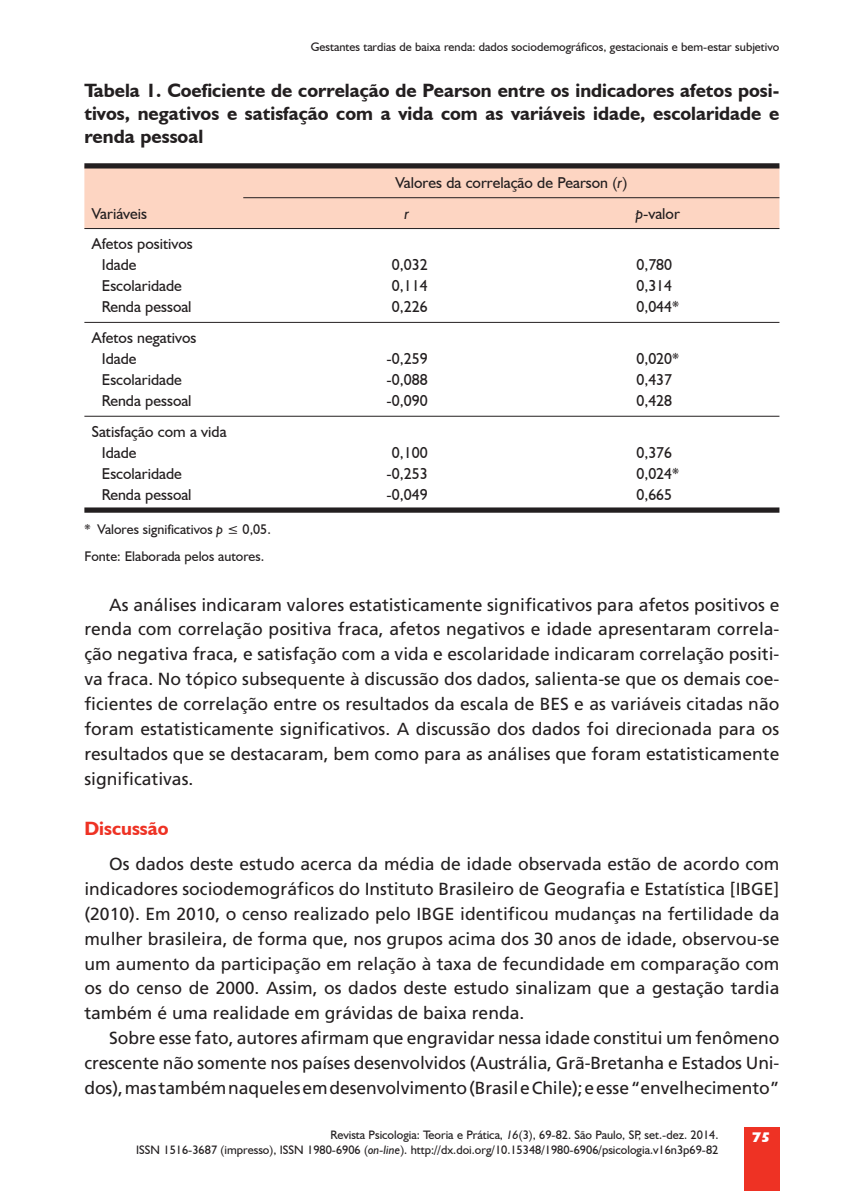
<style>
.page{position:relative;width:844px;height:1191px;background:#fff}
.page>*{position:absolute;margin:0;border:0;box-sizing:border-box;transform-origin:0 0}
.t1{font:700 19.25px/23.3px "Humanist 521 BT";color:#231f20;text-align:justify}
.t2{font:700 19.25px "Humanist 521 BT";color:#ee3224}
.t3{font:17.5px/24.8px "Frutiger";color:#231f20;text-align:justify}
.t4{font:15.75px/21px "Humanist 521 BT";color:#231f20;text-align:justify}
.t5{font:14px/26.4px "Humanist 521 BT";color:#231f20}
.t6{font:800 14px "Humanist 521 BT";color:#fff}
.t7{font:12.25px "Humanist 521 BT";color:#231f20}
.s1{font-style:italic}
.s2{color:#fff}
</style>
<div class="page">
<div style="left:743px;top:1127px;width:36px;height:64px;background:#ee3224"></div>
<div style="left:84px;top:168px;width:695px;height:60px;background:#fdd5c2"></div>
<hr style="left:243px;top:197px;width:536px;height:1px;background:#231f20">
<hr style="left:84px;top:228px;width:695px;height:1px;background:#231f20">
<hr style="left:84px;top:322px;width:695px;height:1px;background:#231f20">
<hr style="left:84px;top:416px;width:695px;height:1px;background:#231f20">
<div style="left:84px;top:507px;width:695px;height:6px;background:#231f20"></div>
<div style="left:84px;top:163px;width:695px;height:5px;background:#231f20"></div>
<p class="t7" style="left:311px;top:40px;width:470px">Gestantes tardias de baixa renda: dados sociodemográficos, gestacionais e bem-estar subjetivo</p>
<p class="t1" style="left:84px;top:78px;width:696px">Tabela 1. Coeficiente de correlação de Pearson entre os indicadores afetos posi&shy;tivos, negativos e satisfação com a vida com as variáveis idade, escolaridade e renda pessoal</p>
<p class="t4" style="left:92px;top:202px;width:57px">Variáveis</p>
<p class="t4" style="left:102px;top:233px;width:93px;text-align:left;text-indent:-10px">Afetos positivos<br>Idade<br>Escolaridade<br>Renda pessoal</p>
<p class="t4" style="left:102px;top:327px;width:96px;text-align:left;text-indent:-10px">Afetos negativos<br>Idade<br>Escolaridade<br>Renda pessoal</p>
<p class="t4" style="left:102px;top:421px;width:126px;text-align:left;text-indent:-10px">Satisfação com a vida<br>Idade<br>Escolaridade<br>Renda pessoal</p>
<p class="t4" style="left:404px;top:167px;width:224px;line-height:30.8px;text-indent:-9px">Valores da correlação de Pearson (<span class="s1">r</span>) <span class="s1">r</span></p>
<p class="t4" style="left:635px;top:202px;width:46px"><span class="s1">p</span>-valor</p>
<p class="t4" style="left:386px;top:254px;width:43px"><span class="s2">-</span>0,032 <span class="s2">-</span>0,114 <span class="s2">-</span>0,226</p>
<p class="t4" style="left:636px;top:254px;width:44px">0,780<span class="s2">* </span>0,314<span class="s2">* </span>0,044*</p>
<p class="t4" style="left:386px;top:348px;width:43px">-0,259 -0,088 -0,090</p>
<p class="t4" style="left:636px;top:348px;width:44px">0,020* 0,437<span class="s2">* </span>0,428<span class="s2">*</span></p>
<p class="t4" style="left:386px;top:442px;width:43px"><span class="s2">-</span>0,100 -0,253 -0,049</p>
<p class="t4" style="left:636px;top:442px;width:44px">0,376<span class="s2">* </span>0,024* 0,665<span class="s2">*</span></p>
<p class="t5" style="left:84px;top:516px;width:188px">* Valores significativos <span class="s1">p</span> ≤ 0,05.<br>Fonte: Elaborada pelos autores.</p>
<p class="t3" style="left:84px;top:593px;width:696px;text-indent:25px">As análises indicaram valores estatisticamente significativos para afetos positivos e renda com correlação positiva fraca, afetos negativos e idade apresentaram correla&shy;ção negativa fraca, e satisfação com a vida e escolaridade indicaram correlação positi&shy;va fraca. No tópico subsequente à discussão dos dados, salienta-se que os demais coe&shy;ficientes de correlação entre os resultados da escala de BES e as variáveis citadas não foram estatisticamente significativos. A discussão dos dados foi direcionada para os resultados que se destacaram, bem como para as análises que foram estatisticamente significativas.</p>
<p class="t2" style="left:84px;top:816px;width:86px">Discussão</p>
<p class="t3" style="left:84px;top:852px;width:696px;text-indent:25px">Os dados deste estudo acerca da média de idade observada estão de acordo com indicadores sociodemográficos do Instituto Brasileiro de Geografia e Estatística [IBGE] (2010). Em 2010, o censo realizado pelo IBGE identificou mudanças na fertilidade da mulher brasileira, de forma que, nos grupos acima dos 30 anos de idade, observou-se um aumento da participação em relação à taxa de fecundidade em comparação com os do censo de 2000. Assim, os dados deste estudo sinalizam que a gestação tardia também é uma realidade em grávidas de baixa renda.</p>
<p class="t3" style="left:84px;top:1027px;width:696px;text-indent:25px">Sobre esse fato, autores afirmam que engravidar nessa idade constitui um fenômeno crescente não somente nos países desenvolvidos (Austrália, Grã-Bretanha e Estados Uni&shy;dos), mas também naqueles em desenvolvimento (Brasil e Chile); e esse “envelhecimento”</p>
<p class="t7" style="left:330px;top:1127px;width:389px">Revista Psicologia: Teoria e Prática, <span class="s1">16</span>(3), 69-82. São Paulo, SP, set.-dez. 2014.</p>
<p class="t6" style="left:752px;top:1128px;width:20px">75</p>
<p class="t7" style="left:136px;top:1142px;width:583px">ISSN 1516-3687 (impresso), ISSN 1980-6906 (<span class="s1">on-line</span>). http://dx.doi.org/10.15348/1980-6906/psicologia.v16n3p69-82</p>
</div>
